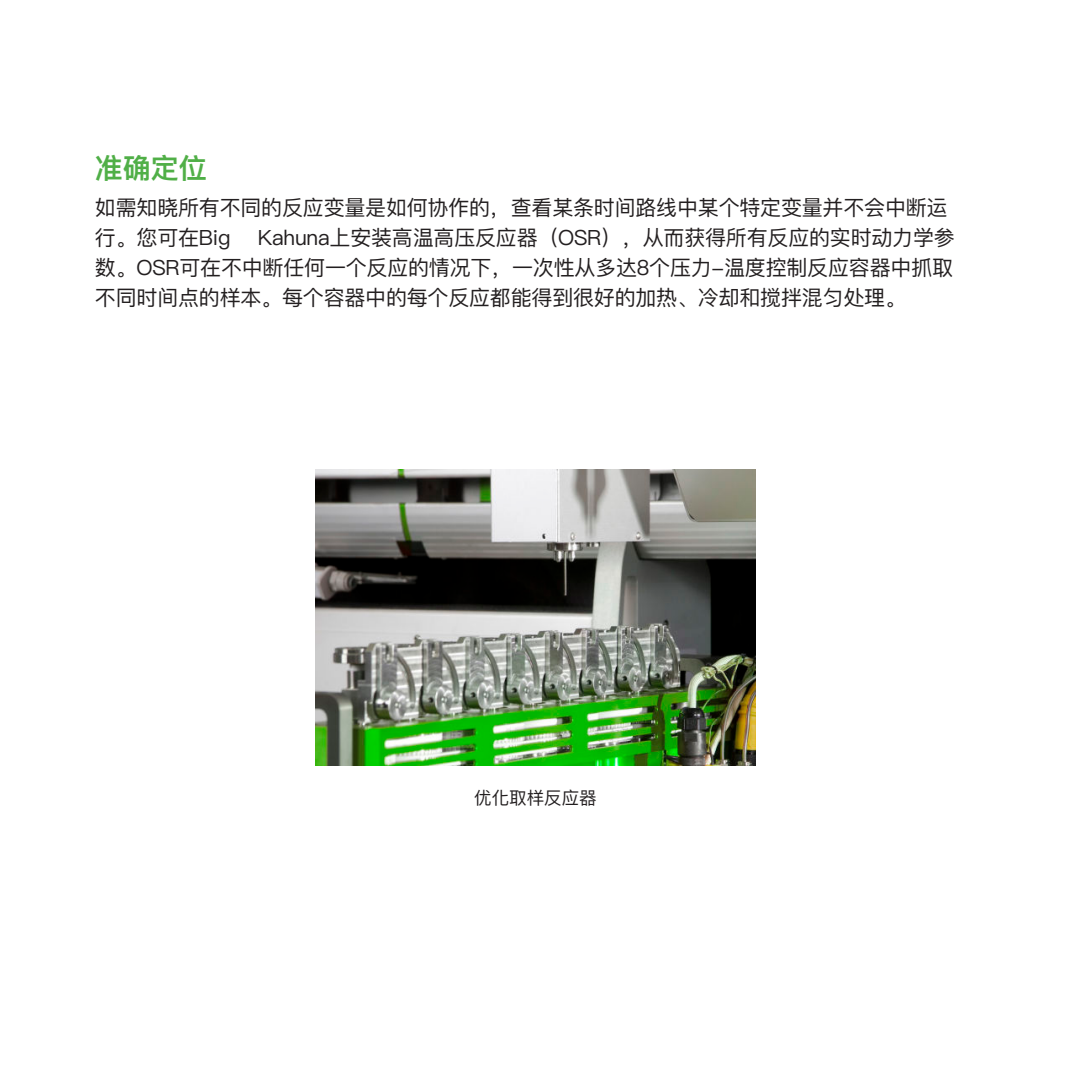
<style>
.page{position:relative;width:1071px;height:1071px;background:#fff}
.page>*{position:absolute;margin:0;border:0;box-sizing:border-box;transform-origin:0 0}
.t1{font:600 28px "Ping Fang SC";color:#50af47}
.t2{font:500 21px/29.8px "Ping Fang SC";letter-spacing:-.01em;color:#231f20}
.t3{font:17.5px "Ping Fang TC";color:#231f20}
</style>
<div class="page">
<img style="left:315px;top:469px;width:441px;height:296px">
<h1 class="t1" style="left:95px;top:151px;width:113px">准确定位</h1>
<p class="t2" style="left:95px;top:193px;width:854px">如需知晓所有不同的反应变量是如何协作的，查看某条时间路线中某个特定变量并不会中断运行。您可在Big</p>
<p class="t2" style="left:95px;top:223px;width:861px;text-align:justify;text-indent:163px">Kahuna上安装高温高压反应器（OSR），从而获得所有反应的实时动力学参数。OSR可在不中断任何一个反应的情况下，一次性从多达8个压力-温度控制反应容器中抓取不同时间点的样本。每个容器中的每个反应都能得到很好的加热、冷却和搅拌混匀处理。</p>
<p class="t3" style="left:474px;top:787px;width:124px">优化取样反应器</p>
</div>
